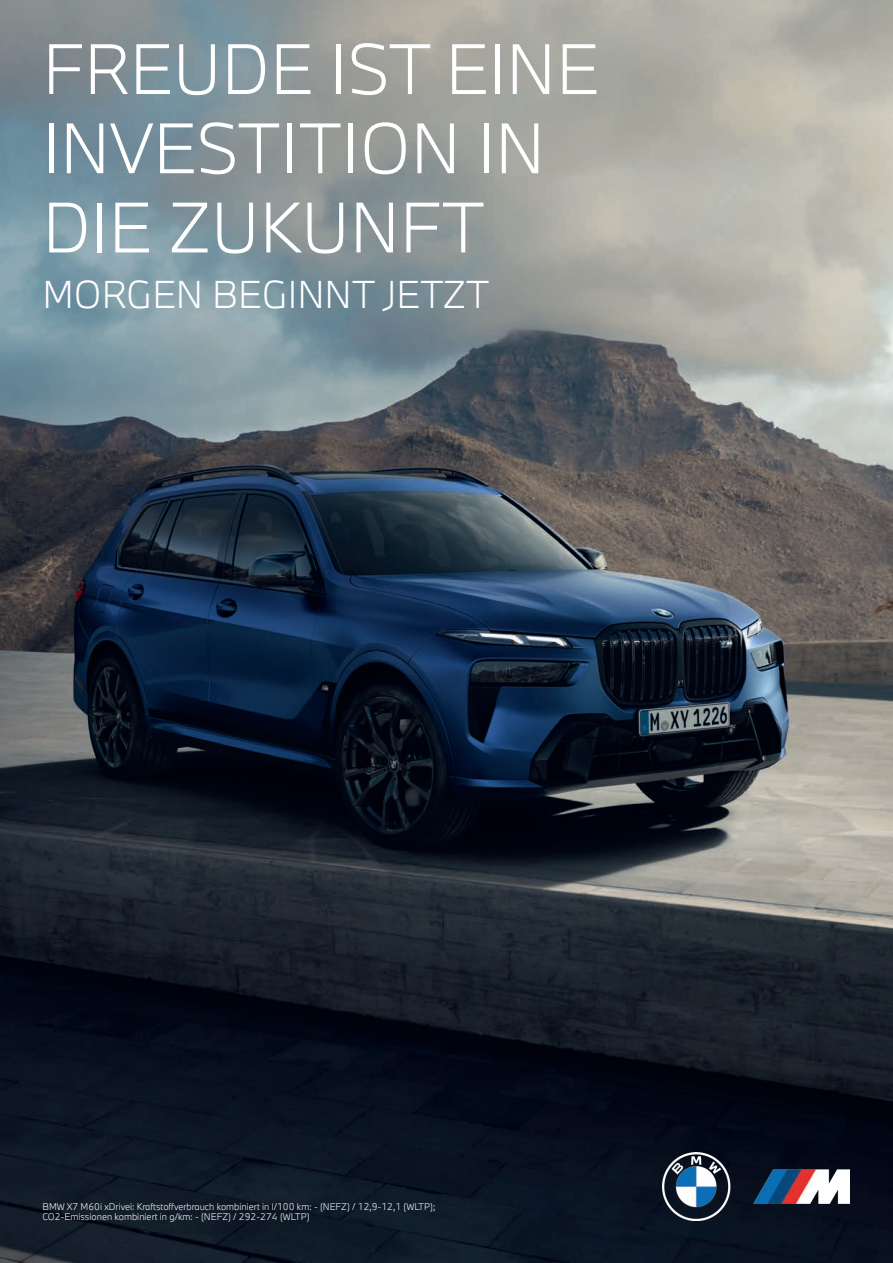
<style>
.page{position:relative;width:893px;height:1263px;background:#fff}
.page>*{position:absolute;margin:0;border:0;box-sizing:border-box;transform-origin:0 0}
.t1{font:300 66px/79.2px "BMW Type Next";color:#fff}
.t2{font:300 36px "BMW Type Next";color:#fff}
.t3{font:300 9px/10.8px "BMW Type Next";color:#fff}
</style>
<div class="page">
<img style="left:0;top:0;width:893px;height:1263px">
<img style="left:662px;top:1152px;width:187px;height:68px">
<h1 class="t1" style="left:43px;top:29px;width:558px">FREUDE IST EINE<br>INVESTITION IN<br>DIE ZUKUNFT</h1>
<h2 class="t2" style="left:43px;top:270px;width:449px">MORGEN BEGINNT JETZT</h2>
<p class="t3" style="left:43px;top:1201px;width:394px">BMW X7 M60i xDrivei: Kraftstoffverbrauch kombiniert in l/100 km: - (NEFZ) / 12,9-12,1 (WLTP);<br>CO2-Emissionen kombiniert in g/km: - (NEFZ) / 292-274 (WLTP)</p>
</div>
